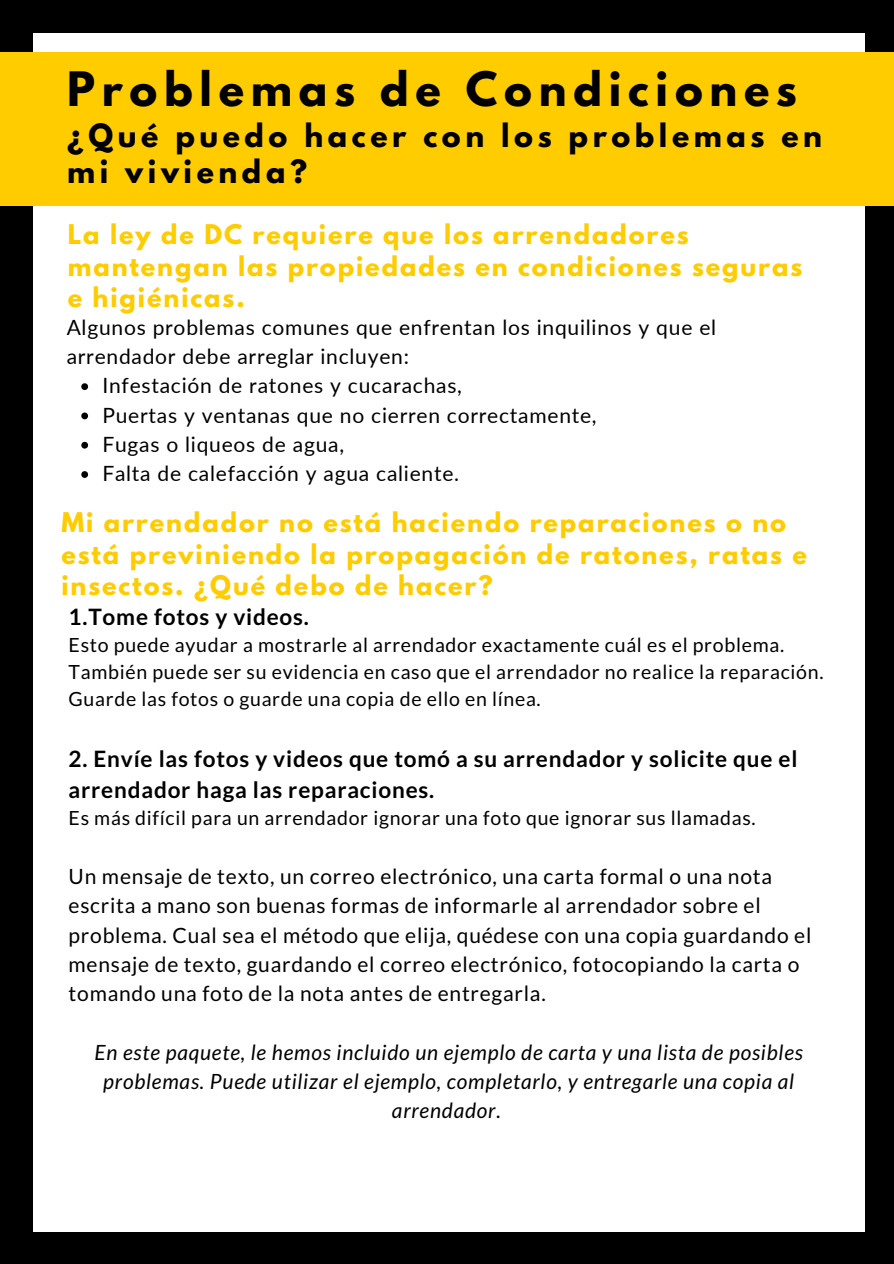
<style>
.page{position:relative;width:894px;height:1264px;background:#fff}
.page>*{position:absolute;margin:0;border:0;box-sizing:border-box;transform-origin:0 0}
.t1{font:700 42px "League Spartan";letter-spacing:.16em;color:#000}
.t2{font:700 28.5px/36px "League Spartan";letter-spacing:.16em;color:#000}
.t3{font:700 24px/31.5px "League Spartan";letter-spacing:.08em;color:#fc0}
.t4{font:700 22.5px/31.5px "Lato";letter-spacing:.035em;color:#000}
.t5{font:21px/29.2px "Lato";letter-spacing:.035em;color:#000}
.t6{font:italic 21px/29.2px "Lato";letter-spacing:.035em;color:#000;text-align:center}
.t7{font:19.5px/27px "Lato";letter-spacing:.035em;color:#000}
</style>
<div class="page">
<div style="left:0;top:0;width:893px;height:1263px;background:#000"></div>
<div style="left:34px;top:33px;width:830px;height:1198px;background:#fff"></div>
<div style="left:0;top:52px;width:893px;height:153px;background:#fc0"></div>
<svg style="left:81px;top:383px;width:7px;height:7px"></svg>
<svg style="left:81px;top:412px;width:7px;height:7px"></svg>
<svg style="left:81px;top:442px;width:7px;height:6px"></svg>
<svg style="left:81px;top:471px;width:7px;height:7px"></svg>
<p class="t1" style="left:67px;top:69px;width:731px">Problemas de Condiciones</p>
<p class="t2" style="left:67px;top:121px;width:756px">¿Qué puedo hacer con los problemas en mi vivienda?</p>
<p class="t3" style="left:68px;top:222px;width:736px">La ley de DC requiere que los arrendadores mantengan las propiedades en condiciones seguras e higiénicas.</p>
<p class="t5" style="left:67px;top:312px;width:650px">Algunos problemas comunes que enfrentan los inquilinos y que el arrendador debe arreglar incluyen:</p>
<p class="t5" style="left:102px;top:370px;width:361px">Infestación de ratones y cucarachas,</p>
<p class="t5" style="left:102px;top:400px;width:495px">Puertas y ventanas que no cierren correctamente,</p>
<p class="t5" style="left:102px;top:429px;width:243px">Fugas o liqueos de agua,</p>
<p class="t5" style="left:102px;top:458px;width:358px">Falta de calefacción y agua caliente.</p>
<p class="t3" style="left:61px;top:510px;width:746px">Mi arrendador no está haciendo reparaciones o no está previniendo la propagación de ratones, ratas e insectos. ¿Qué debo de hacer?</p>
<p class="t4" style="left:69px;top:600px;width:242px">1.Tome fotos y videos.</p>
<p class="t7" style="left:69px;top:631px;width:756px">Esto puede ayudar a mostrarle al arrendador exactamente cuál es el problema.<br>También puede ser su evidencia en caso que el arrendador no realice la reparación.<br>Guarde las fotos o guarde una copia de ello en línea.</p>
<p class="t4" style="left:69px;top:742px;width:730px">2. Envíe las fotos y videos que tomó a su arrendador y solicite que el arrendador haga las reparaciones.</p>
<p class="t7" style="left:69px;top:804px;width:688px">Es más difícil para un arrendador ignorar una foto que ignorar sus llamadas.</p>
<p class="t5" style="left:69px;top:861px;width:744px">Un mensaje de texto, un correo electrónico, una carta formal o una nota escrita a mano son buenas formas de informarle al arrendador sobre el problema. Cual sea el método que elija, quédese con una copia guardando el mensaje de texto, guardando el correo electrónico, fotocopiando la carta o tomando una foto de la nota antes de entregarla.</p>
<p class="t6" style="left:94px;top:1036px;width:709px">En este paquete, le hemos incluido un ejemplo de carta y una lista de posibles problemas. Puede utilizar el ejemplo, completarlo, y entregarle una copia al arrendador.</p>
</div>
